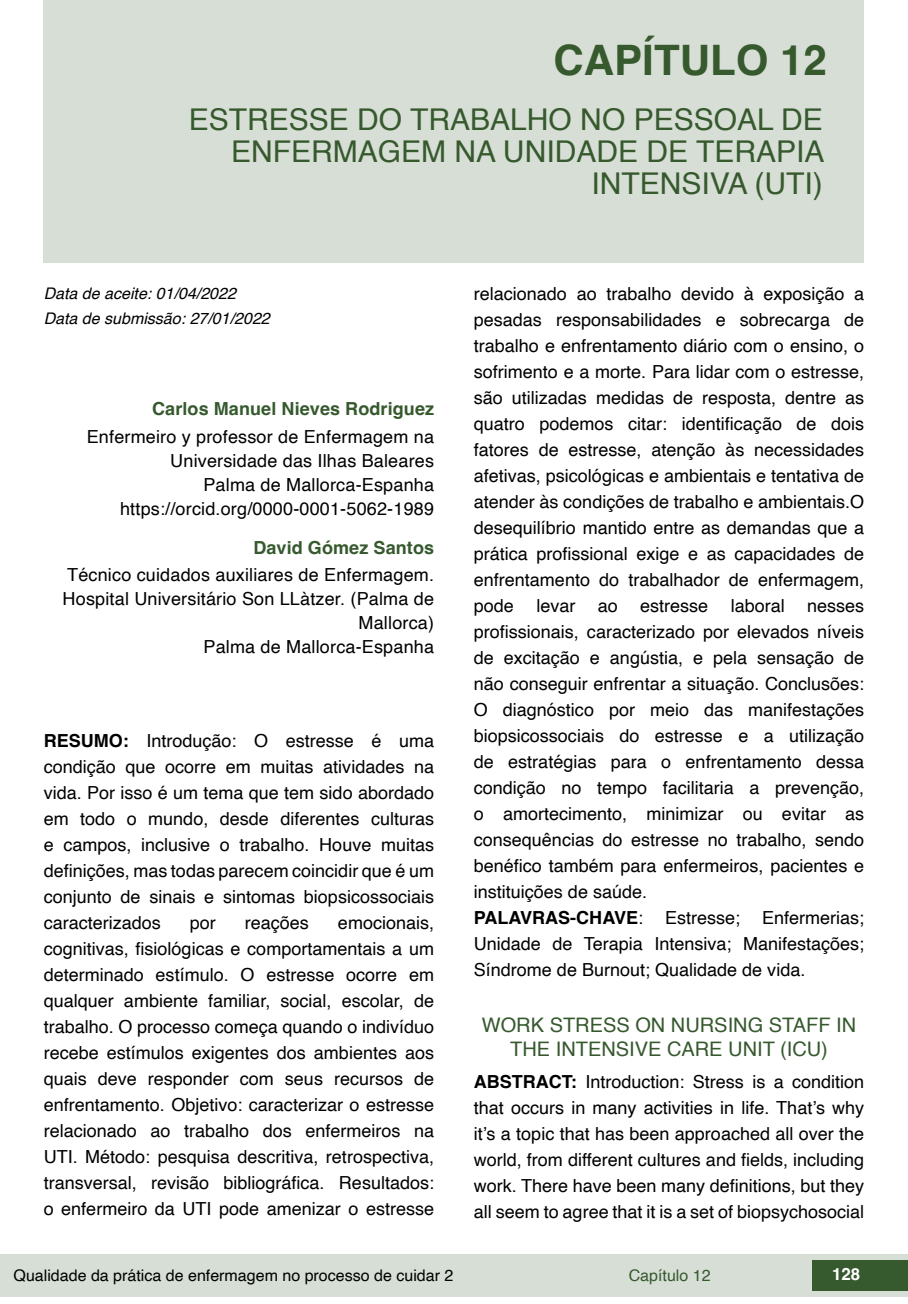
<style>
.page{position:relative;width:908px;height:1304px;background:#fff}
.page>*{position:absolute;margin:0;border:0;box-sizing:border-box;transform-origin:0 0}
.t1{font:700 42px "Helvetica";color:#36592e}
.t2{font:30px/32px "Helvetica";color:#36592e;text-align:right}
.t3{font:20px/24px "Helvetica";color:#36592e;text-align:center}
.t4{font:18px/26px "Helvetica";color:#000;text-align:justify}
.t5{font:700 18px "Helvetica";letter-spacing:.005em;color:#36592e}
.t6{font:700 16.8px "Helvetica";color:#fff}
.t7{font:16px "Helvetica";color:#000}
.t8{font:italic 16px "Helvetica";color:#000}
.t9{font:16px "Helvetica";color:#36592e}
.s1{font-weight:700}
</style>
<div class="page">
<div style="left:0;top:1254px;width:906px;height:43px;background:#d7ded5"></div>
<div style="left:812px;top:1261px;width:95px;height:30px;background:#36592e"></div>
<div style="left:44px;top:0;width:819px;height:263px;background:#d7ded5"></div>
<h1 class="t1" style="left:553px;top:35px;width:275px">CAPÍTULO 12</h1>
<h2 class="t2" style="left:189px;top:104px;width:637px">ESTRESSE DO TRABALHO NO PESSOAL DE<br>ENFERMAGEM NA UNIDADE DE TERAPIA<br>INTENSIVA (UTI)</h2>
<p class="t8" style="left:44px;top:280px;width:194px">Data de aceite: 01/04/2022</p>
<p class="t8" style="left:44px;top:306px;width:227px">Data de submissão: 27/01/2022</p>
<p class="t5" style="left:152px;top:398px;width:283px">Carlos Manuel Nieves Rodriguez</p>
<p class="t4" style="left:87px;top:425px;width:348px;line-height:24px;text-align:right">Enfermeiro y professor de Enfermagem na Universidade das Ilhas Baleares<br>Palma de Mallorca-Espanha https://orcid.org/0000-0001-5062-1989</p>
<p class="t5" style="left:253px;top:537px;width:182px">David Gómez Santos</p>
<p class="t4" style="left:63px;top:564px;width:373px;line-height:24px;text-align:right">Técnico cuidados auxiliares de Enfermagem.<br>Hospital Universitário Son LLàtzer. (Palma de<br>Mallorca)<br>Palma de Mallorca-Espanha</p>
<p class="t4" style="left:44px;top:729px;width:392px"><span class="s1">RESUMO:</span> Introdução: O estresse é uma condição que ocorre em muitas atividades na vida. Por isso é um tema que tem sido abordado em todo o mundo, desde diferentes culturas e campos, inclusive o trabalho. Houve muitas definições, mas todas parecem coincidir que é um conjunto de sinais e sintomas biopsicossociais caracterizados</p>
<p class="t4" style="left:44px;top:911px;width:392px;text-indent:294px">emocionais, cognitivas, fisiológicas e comportamentais a um determinado estímulo. O estresse ocorre em qualquer ambiente familiar, social, escolar, de trabalho. O processo começa quando o indivíduo recebe estímulos exigentes dos ambientes aos quais deve responder com seus recursos de enfrentamento. Objetivo: caracterizar o estresse relacionado ao trabalho dos enfermeiros na UTI. Método: pesquisa descritiva, retrospectiva, transversal, revisão bibliográfica. Resultados: o enfermeiro da UTI pode amenizar o estresse</p>
<p class="t4" style="left:190px;top:911px;width:28px">por</p>
<p class="t4" style="left:245px;top:911px;width:66px">reações</p>
<p class="t4" style="left:473px;top:281px;width:392px;text-align:left">relacionado ao trabalho devido à exposição a pesadas responsabilidades e sobrecarga de trabalho e enfrentamento diário com o ensino, o sofrimento e a morte. Para lidar com o estresse, são utilizadas medidas de resposta, dentre as quatro podemos citar: identificação de dois fatores de estresse, atenção às necessidades afetivas, psicológicas e ambientais e tentativa de atender às condições de trabalho e ambientais.O desequilíbrio mantido entre as demandas que a prática profissional exige e as capacidades de enfrentamento do trabalhador de enfermagem, pode levar ao estresse laboral nesses profissionais, caracterizado por elevados níveis de excitação e angústia, e pela sensação de não conseguir enfrentar a situação. Conclusões:<br>O diagnóstico por meio das manifestações biopsicossociais do estresse e a utilização de estratégias para o enfrentamento dessa condição no tempo facilitaria a prevenção, o amortecimento, minimizar ou evitar as consequências do estresse no trabalho, sendo benéfico também para enfermeiros, pacientes e instituições de saúde.<br><span class="s1">PALAVRAS-CHAVE</span>: Estresse; Enfermerias; Unidade de Terapia Intensiva; Manifestações; Síndrome de Burnout; Qualidade de vida.</p>
<p class="t3" style="left:481px;top:1014px;width:376px">WORK STRESS ON NURSING STAFF IN<br>THE INTENSIVE CARE UNIT (ICU)</p>
<p class="t4" style="left:473px;top:1069px;width:392px"><span class="s1">ABSTRACT:</span> Introduction: Stress is a condition that occurs in many activities in life. That’s why it’s a topic that has been approached all over the world, from different cultures and fields, including work. There have been many definitions, but they all seem to agree that it is a set of biopsychosocial</p>
<p class="t7" style="left:14px;top:1263px;width:441px">Qualidade da prática de enfermagem no processo de cuidar 2</p>
<p class="t9" style="left:628px;top:1263px;width:83px">Capítulo 12</p>
<p class="t6" style="left:831px;top:1264px;width:30px">128</p>
</div>
